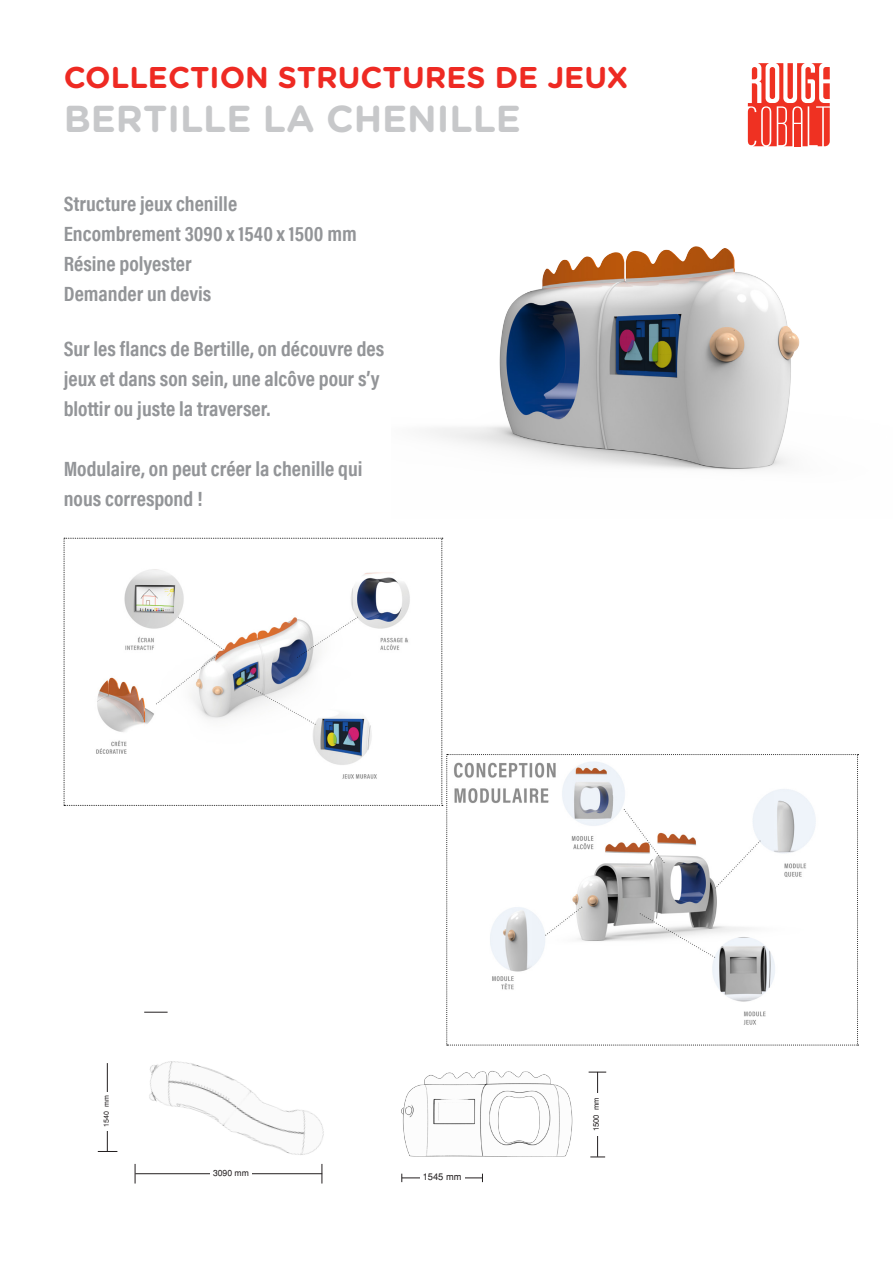
<style>
.page{position:relative;width:893px;height:1263px;background:#fff}
.page>*{position:absolute;margin:0;border:0;box-sizing:border-box;transform-origin:0 0}
.t1{font:700 37.5px "Gotham Rounded";color:#c7c8ca}
.t2{font:700 30px "Gotham Rounded";color:#ee2a23}
.t3{font:700 21px/30px "Acumin Pro Cond";color:#939598}
.t4{font:9.3px "Helvetica";color:#231f20}
.t5{font:8.55px "Helvetica";color:#231f20}
.t6{font:7.65px "Helvetica";color:#231f20}
.t7{font:7.05px "Helvetica";color:#231f20}
</style>
<div class="page">
<svg style="left:747px;top:64px;width:82px;height:83px"></svg>
<img style="left:430px;top:246px;width:370px;height:225px">
<img style="left:106px;top:1061px;width:218px;height:123px">
<img style="left:401px;top:1071px;width:191px;height:103px">
<svg style="left:135px;top:1164px;width:1px;height:19px"></svg>
<svg style="left:322px;top:1164px;width:1px;height:19px"></svg>
<div style="left:103px;top:1092px;width:9px;height:38px;background:#fff"></div>
<hr style="left:135px;top:1173px;width:187px;height:1px;background:#231f20">
<div style="left:210px;top:1169px;width:42px;height:8px;background:#fff"></div>
<svg style="left:589px;top:1072px;width:17px;height:1px"></svg>
<svg style="left:590px;top:1157px;width:15px;height:1px"></svg>
<hr style="left:597px;top:1072px;width:1px;height:85px;background:#231f20">
<div style="left:593px;top:1093px;width:9px;height:42px;background:#fff"></div>
<hr style="left:402px;top:1177px;width:81px;height:1px;background:#231f20">
<div style="left:420px;top:1173px;width:45px;height:9px;background:#fff"></div>
<svg style="left:98px;top:1151px;width:19px;height:1px"></svg>
<svg style="left:64px;top:538px;width:794px;height:508px"></svg>
<h2 class="t2" style="left:64px;top:55px;width:566px">COLLECTION STRUCTURES DE JEUX</h2>
<p class="t1" style="left:64px;top:91px;width:459px">BERTILLE LA CHENILLE</p>
<p class="t3" style="left:64px;top:190px;width:175px">Structure jeux chenille</p>
<p class="t3" style="left:64px;top:220px;width:295px">Encombrement 3090 x 1540 x 1500 mm</p>
<p class="t3" style="left:64px;top:250px;width:129px">Résine polyester</p>
<p class="t3" style="left:64px;top:280px;width:149px">Demander un devis</p>
<p class="t3" style="left:64px;top:334px;width:322px">Sur les flancs de Bertille, on découvre des jeux et dans son sein, une alcôve pour s’y blottir ou juste la traverser.</p>
<p class="t3" style="left:64px;top:454px;width:300px">Modulaire, on peut créer la chenille qui nous correspond !</p>
<p class="t7" style="left:102px;top:1127px;width:33px;rotate:-90deg">1540 mm</p>
<p class="t5" style="left:213px;top:1167px;width:38px">3090 mm</p>
<p class="t4" style="left:423px;top:1171px;width:40px">1545 mm</p>
<p class="t6" style="left:592px;top:1131px;width:35px;rotate:-90deg">1500 mm</p>
</div>
